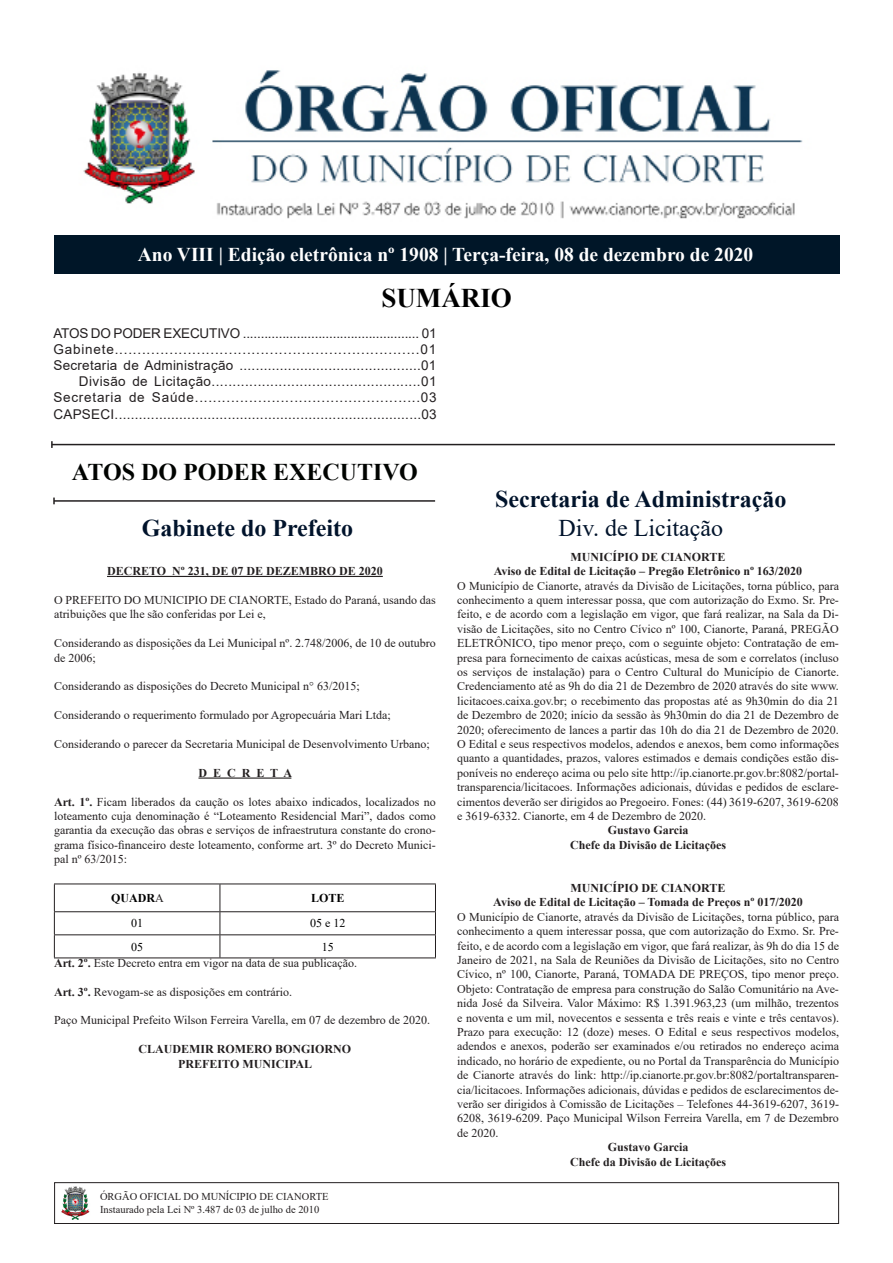
<style>
.page{position:relative;width:893px;height:1263px;background:#fff}
.page>*{position:absolute;margin:0;border:0;box-sizing:border-box;transform-origin:0 0}
.t1{font:700 27px "Times New Roman";color:#000}
.t2{font:700 24px "Times New Roman";color:#00132b}
.t3{font:700 24px "Times New Roman";color:#000300}
.t4{font:24px "Times New Roman";color:#00132b}
.t5{font:700 19.5px "Times New Roman";color:#fff}
.t6{font:13.5px "Arial";letter-spacing:.02em;color:#231f20}
.t7{font:13.5px "Arial";letter-spacing:.06em;color:#231f20}
.t8{font:13.5px "Arial";letter-spacing:-.01em;color:#231f20}
.t9{font:13.5px "Arial";letter-spacing:.055em;color:#231f20}
.t10{font:12px/14.4px "Times New Roman";color:#231f20;text-align:justify}
.t11{font:700 12px "Times New Roman";color:#231f20}
.t12{font:12px "Times New Roman";color:#000}
.t13{font:700 12px "Times New Roman";color:#000}
.t14{font:10.5px/12.6px "Times New Roman";color:#231f20}
.s1{font-weight:700}
.s2{font-weight:400;color:#231f20}
</style>
<div class="page">
<div style="left:54px;top:1182px;width:785px;height:42px;border:1px solid #231f20"></div>
<img style="left:61px;top:1186px;width:29px;height:34px">
<img style="left:83px;top:70px;width:720px;height:149px">
<div style="left:54px;top:236px;width:785px;height:38px;background:#001628"></div>
<hr style="left:52px;top:444px;width:783px;height:1px;background:#231f20">
<svg style="left:51px;top:441px;width:2px;height:7px"></svg>
<hr style="left:54px;top:500px;width:381px;height:2px;background:#231f20">
<hr style="left:107px;top:576px;width:276px;height:1px;background:#231f20">
<hr style="left:198px;top:777px;width:93px;height:2px;background:#231f20">
<hr style="left:54px;top:883px;width:166px;height:1px;background:#231f20">
<hr style="left:220px;top:883px;width:216px;height:1px;background:#231f20">
<hr style="left:54px;top:911px;width:166px;height:1px;background:#231f20">
<hr style="left:220px;top:911px;width:216px;height:1px;background:#231f20">
<hr style="left:54px;top:934px;width:166px;height:1px;background:#231f20">
<hr style="left:220px;top:934px;width:216px;height:1px;background:#231f20">
<hr style="left:54px;top:957px;width:166px;height:1px;background:#231f20">
<hr style="left:220px;top:957px;width:216px;height:1px;background:#231f20">
<svg style="left:54px;top:884px;width:1px;height:73px"></svg>
<svg style="left:220px;top:884px;width:1px;height:73px"></svg>
<svg style="left:435px;top:884px;width:1px;height:73px"></svg>
<p class="t5" style="left:138px;top:240px;width:617px">Ano VIII | Edição eletrônica nº 1908 | Terça-feira, 08 de dezembro de 2020</p>
<p class="t1" style="left:381px;top:278px;width:132px">SUMÁRIO</p>
<p class="t8" style="left:53px;top:324px;width:385px">ATOS DO PODER EXECUTIVO ................................................. 01</p>
<p class="t7" style="left:53px;top:340px;width:384px">Gabinete...................................................................01</p>
<p class="t6" style="left:53px;top:356px;width:385px">Secretaria de Administração .............................................01</p>
<p class="t6" style="left:79px;top:372px;width:359px">Divisão de Licitação..................................................01</p>
<p class="t9" style="left:53px;top:388px;width:385px">Secretaria de Saúde..................................................03</p>
<p class="t6" style="left:53px;top:405px;width:385px">CAPSECI............................................................................03</p>
<p class="t3" style="left:72px;top:455px;width:348px">ATOS DO PODER EXECUTIVO</p>
<p class="t2" style="left:142px;top:510px;width:213px">Gabinete do Prefeito</p>
<p class="t11" style="left:107px;top:562px;width:277px">DECRETO Nº 231, DE 07 DE DEZEMBRO DE 2020</p>
<p class="t10" style="left:54px;top:592px;width:383px">O PREFEITO DO MUNICIPIO DE CIANORTE, Estado do Paraná, usando das atribuições que lhe são conferidas por Lei e,</p>
<p class="t10" style="left:54px;top:635px;width:383px">Considerando as disposições da Lei Municipal nº. 2.748/2006, de 10 de outubro de 2006;</p>
<p class="t10" style="left:54px;top:679px;width:307px">Considerando as disposições do Decreto Municipal n° 63/2015;</p>
<p class="t10" style="left:54px;top:707px;width:338px">Considerando o requerimento formulado por Agropecuária Mari Ltda;</p>
<p class="t10" style="left:54px;top:736px;width:377px">Considerando o parecer da Secretaria Municipal de Desenvolvimento Urbano;</p>
<p class="t11" style="left:198px;top:764px;width:95px">D E C R E T A</p>
<p class="t10" style="left:54px;top:794px;width:383px"><span class="s1">Art. 1º.</span> Ficam liberados da caução os lotes abaixo indicados, localizados no loteamento cuja denominação é “Loteamento Residencial Mari”, dados como garantia da execução das obras e serviços de infraestrutura constante do crono&shy;grama físico-financeiro deste loteamento, conforme art. 3º do Decreto Munici&shy;pal nº 63/2015:</p>
<p class="t13" style="left:111px;top:889px;width:54px">QUADR<span class="s2">A</span></p>
<p class="t13" style="left:311px;top:889px;width:35px">LOTE</p>
<p class="t12" style="left:131px;top:915px;width:13px">01</p>
<p class="t12" style="left:310px;top:915px;width:37px">05 e 12</p>
<p class="t12" style="left:131px;top:938px;width:13px">05</p>
<p class="t12" style="left:322px;top:938px;width:13px">15</p>
<p class="t10" style="left:54px;top:955px;width:305px"><span class="s1">Art. 2º.</span> Este Decreto entra em vigor na data de sua publicação.</p>
<p class="t10" style="left:54px;top:984px;width:240px"><span class="s1">Art. 3º.</span> Revogam-se as disposições em contrário.</p>
<p class="t10" style="left:54px;top:1013px;width:377px">Paço Municipal Prefeito Wilson Ferreira Varella, em 07 de dezembro de 2020.</p>
<p class="t11" style="left:139px;top:1040px;width:214px">CLAUDEMIR ROMERO BONGIORNO</p>
<p class="t11" style="left:178px;top:1055px;width:135px">PREFEITO MUNICIPAL</p>
<p class="t14" style="left:100px;top:1190px;width:230px">ÓRGÃO OFICIAL DO MUNÍCIPIO DE CIANORTE<br>Instaurado pela Lei Nº 3.487 de 03 de julho de 2010</p>
<p class="t2" style="left:495px;top:482px;width:293px">Secretaria de Administração</p>
<p class="t4" style="left:559px;top:511px;width:166px">Div. de Licitação</p>
<p class="t11" style="left:571px;top:548px;width:156px">MUNICÍPIO DE CIANORTE</p>
<p class="t11" style="left:494px;top:562px;width:310px">Aviso de Edital de Licitação – Pregão Eletrônico nº 163/2020</p>
<p class="t10" style="left:457px;top:578px;width:383px">O Município de Cianorte, através da Divisão de Licitações, torna público, para conhecimento a quem interessar possa, que com autorização do Exmo. Sr. Pre&shy;feito, e de acordo com a legislação em vigor, que fará realizar, na Sala da Di&shy;visão de Licitações, sito no Centro Cívico nº 100, Cianorte, Paraná, PREGÃO ELETRÔNICO, tipo menor preço, com o seguinte objeto: Contratação de em&shy;presa para fornecimento de caixas acústicas, mesa de som e correlatos (incluso os serviços de instalação) para o Centro Cultural do Município de Cianorte.<br>Credenciamento até as 9h do dia 21 de Dezembro de 2020 através do site www. licitacoes.caixa.gov.br; o recebimento das propostas até as 9h30min do dia 21 de Dezembro de 2020; início da sessão às 9h30min do dia 21 de Dezembro de 2020; oferecimento de lances a partir das 10h do dia 21 de Dezembro de 2020.<br>O Edital e seus respectivos modelos, adendos e anexos, bem como informações quanto a quantidades, prazos, valores estimados e demais condições estão dis&shy;poníveis no endereço acima ou pelo site http://ip.cianorte.pr.gov.br:8082/portal&shy;transparencia/licitacoes. Informações adicionais, dúvidas e pedidos de esclare&shy;cimentos deverão ser dirigidos ao Pregoeiro. Fones: (44) 3619-6207, 3619-6208 e 3619-6332. Cianorte, em 4 de Dezembro de 2020.</p>
<p class="t11" style="left:608px;top:822px;width:82px">Gustavo Garcia</p>
<p class="t11" style="left:570px;top:836px;width:157px">Chefe da Divisão de Licitações</p>
<p class="t11" style="left:571px;top:879px;width:156px">MUNICÍPIO DE CIANORTE</p>
<p class="t11" style="left:493px;top:894px;width:311px">Aviso de Edital de Licitação – Tomada de Preços nº 017/2020</p>
<p class="t10" style="left:457px;top:909px;width:383px">O Município de Cianorte, através da Divisão de Licitações, torna público, para conhecimento a quem interessar possa, que com autorização do Exmo. Sr. Pre&shy;feito, e de acordo com a legislação em vigor, que fará realizar, às 9h do dia 15 de Janeiro de 2021, na Sala de Reuniões da Divisão de Licitações, sito no Centro Cívico, nº 100, Cianorte, Paraná, TOMADA DE PREÇOS, tipo menor preço.<br>Objeto: Contratação de empresa para construção do Salão Comunitário na Ave&shy;nida José da Silveira. Valor Máximo: R$ 1.391.963,23 (um milhão, trezentos e noventa e um mil, novecentos e sessenta e três reais e vinte e três centavos).<br>Prazo para execução: 12 (doze) meses. O Edital e seus respectivos modelos, adendos e anexos, poderão ser examinados e/ou retirados no endereço acima indicado, no horário de expediente, ou no Portal da Transparência do Município de Cianorte através do link: http://ip.cianorte.pr.gov.br:8082/portaltransparen&shy;cia/licitacoes. Informações adicionais, dúvidas e pedidos de esclarecimentos de&shy;verão ser dirigidos à Comissão de Licitações – Telefones 44-3619-6207, 3619- 6208, 3619-6209. Paço Municipal Wilson Ferreira Varella, em 7 de Dezembro de 2020.</p>
<p class="t11" style="left:608px;top:1138px;width:82px">Gustavo Garcia</p>
<p class="t11" style="left:570px;top:1153px;width:157px">Chefe da Divisão de Licitações</p>
</div>
